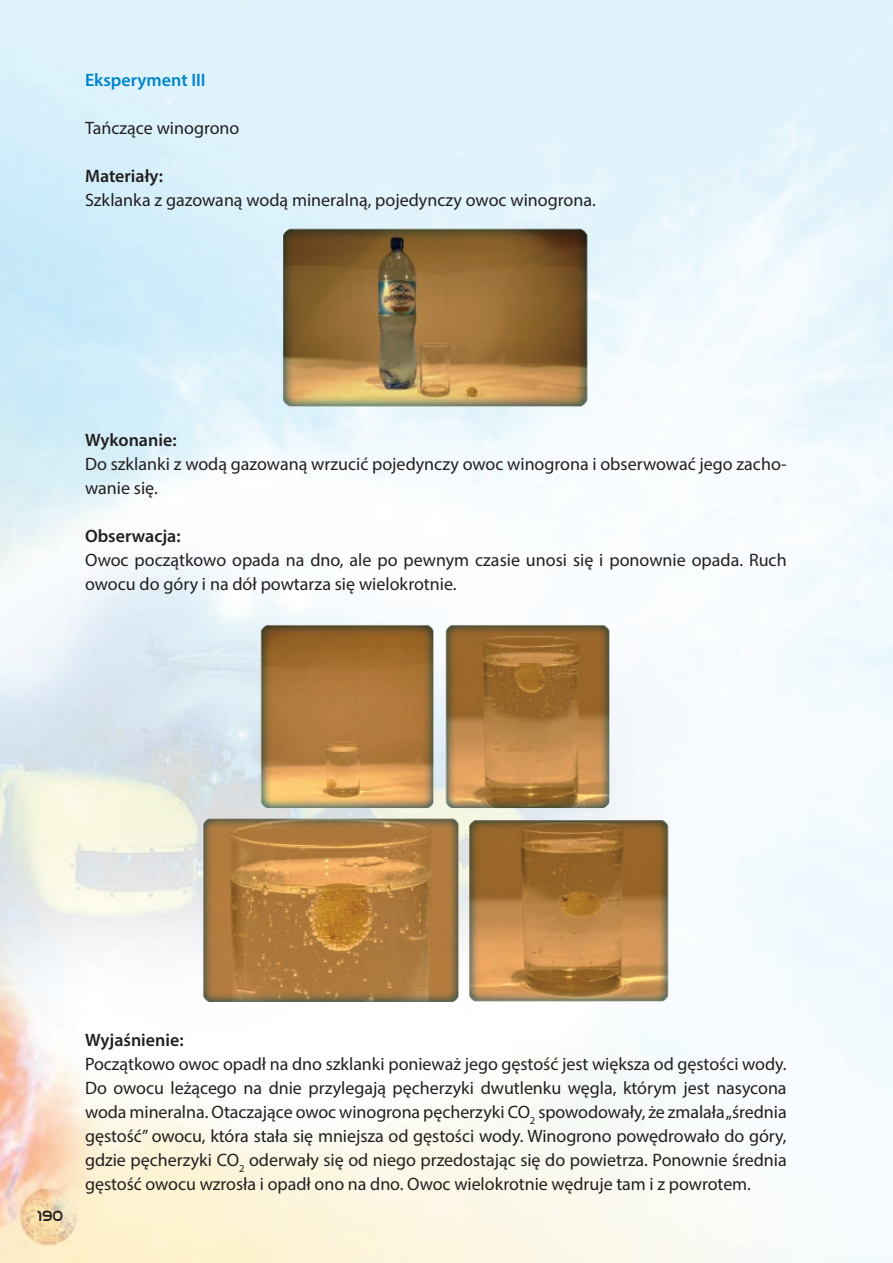
<style>
.page{position:relative;width:893px;height:1263px;background:#fff}
.page>*{position:absolute;margin:0;border:0;box-sizing:border-box;transform-origin:0 0}
.t1{font:18px/24px "Myriad Pro";color:#231f20}
.t2{font:600 18px "Myriad Pro";color:#231f20}
.t3{font:600 18px "Myriad Pro";color:#0084ca}
.t4{font:15px "Nasalization Rg";color:#231f20}
</style>
<div class="page">
<img style="left:271px;top:226px;width:330px;height:184px">
<img style="left:147px;top:611px;width:578px;height:401px">
<p class="t3" style="left:85px;top:68px;width:122px">Eksperyment III</p>
<p class="t1" style="left:85px;top:115px;width:156px">Tańczące winogrono</p>
<p class="t2" style="left:85px;top:164px;width:79px">Materiały:</p>
<p class="t1" style="left:85px;top:187px;width:512px">Szklanka z gazowaną wodą mineralną, pojedynczy owoc winogrona.</p>
<p class="t2" style="left:85px;top:428px;width:93px">Wykonanie:</p>
<p class="t1" style="left:85px;top:451px;width:703px">Do szklanki z wodą gazowaną wrzucić pojedynczy owoc winogrona i obserwować jego zacho&shy;wanie się.</p>
<p class="t2" style="left:85px;top:524px;width:97px">Obserwacja:</p>
<p class="t1" style="left:85px;top:547px;width:703px">Owoc początkowo opada na dno, ale po pewnym czasie unosi się i ponownie opada. Ruch owocu do góry i na dół powtarza się wielokrotnie.</p>
<p class="t4" style="left:37px;top:1207px;width:28px">190</p>
<p class="t2" style="left:85px;top:1028px;width:100px">Wyjaśnienie:</p>
<p class="t1" style="left:85px;top:1051px;width:703px;text-align:justify">Początkowo owoc opadł na dno szklanki ponieważ jego gęstość jest większa od gęstości wody.<br>Do owocu leżącego na dnie przylegają pęcherzyki dwutlenku węgla, którym jest nasycona woda mineralna. Otaczające owoc winogrona pęcherzyki CO<sub>2</sub> spowodowały, że zmalała „średnia gęstość” owocu, która stała się mniejsza od gęstości wody. Winogrono powędrowało do góry, gdzie pęcherzyki CO<sub>2</sub> oderwały się od niego przedostając się do powietrza. Ponownie średnia gęstość owocu wzrosła i opadł ono na dno. Owoc wielokrotnie wędruje tam i z powrotem.</p>
</div>
